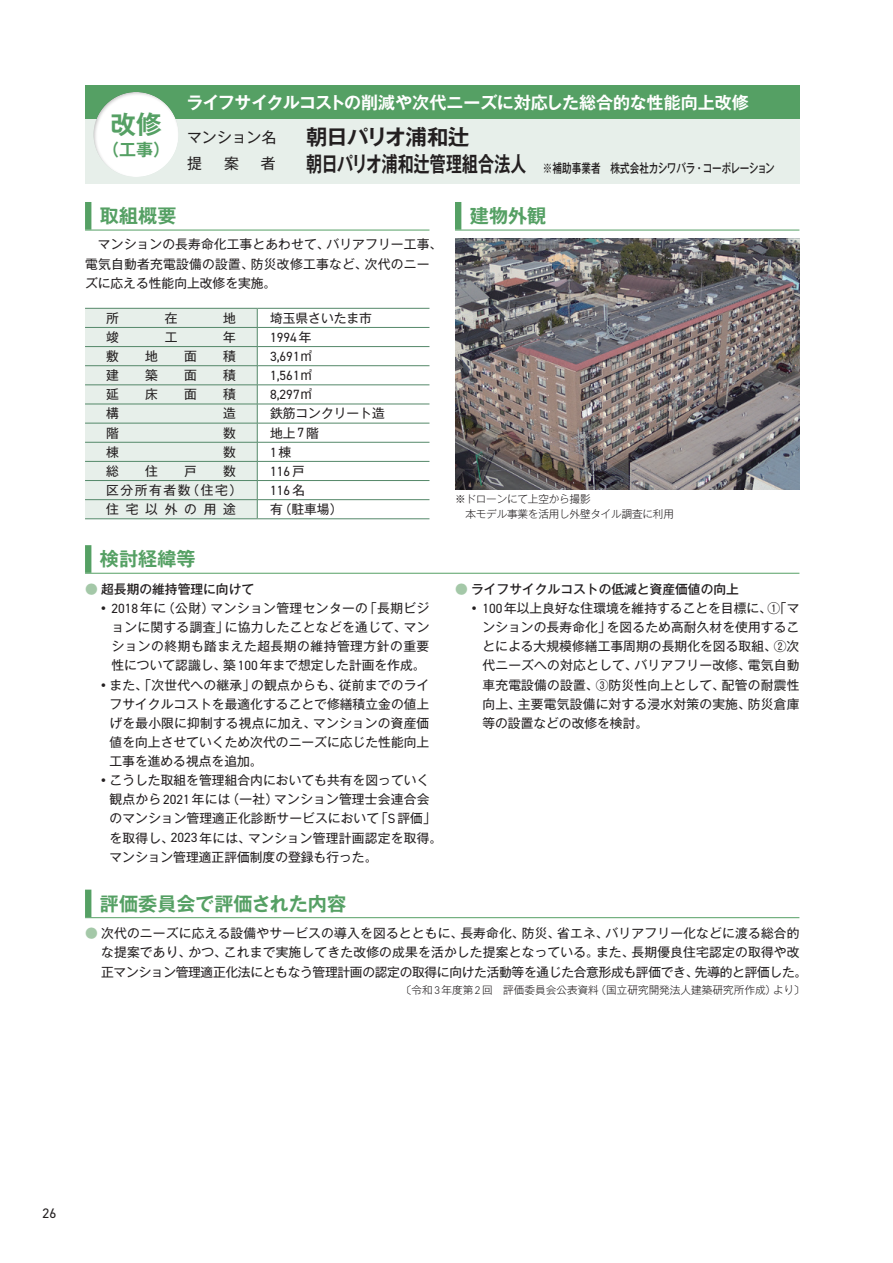
<style>
.page{position:relative;width:893px;height:1263px;background:#fff}
.page>*{position:absolute;margin:0;border:0;box-sizing:border-box;transform-origin:0 0}
.t1{font:700 25.5px "Gothic MB101 Pr 6 N De";color:#55a064}
.t2{font:700 21.3px "Gothic MB101 Pr 6 N De";letter-spacing:-.035em;color:#231f20}
.t3{font:700 19.2px "Gothic MB101 Pr 6 N De";color:#55a064}
.t4{font:700 16.95px "Gothic MB101 Pr 6 N De";color:#fff}
.t5{font:700 16.95px "Gothic MB101 Pr 6 N De";color:#55a064}
.t6{font:14.85px "Gothic MB101 Pr 6 N";color:#231f20}
.t7{font:13.8px "DIN2014";color:#231f20}
.t8{font:13.35px "DIN2014";color:#231f20}
.t9{font:12.75px/19.2px "Gothic MB101 Pr 6 N";letter-spacing:.01em;color:#231f20}
.t10{font:500 12.75px "Gothic MB101 Pr 6 N";color:#231f20;scale:.75 1}
.t11{font:500 12.75px "Gothic MB101 Pr 6 N";color:#231f20}
.t12{font:12.75px "Gothic MB101 Pr 6 N";letter-spacing:.03em;color:#231f20}
.t13{font:12.75px "Gothic MB101 Pr 6 N";letter-spacing:.04em;color:#231f20}
.t14{font:12.75px "Gothic MB101 Pr 6 N";letter-spacing:.12em;color:#231f20}
.t15{font:12.75px "Gothic MB101 Pr 6 N";letter-spacing:.53em;color:#231f20}
.t16{font:300 10.65px "Gothic MB101 Pr 6 N";color:#231f20}
.t17{font:300 10.65px/14.9px "Gothic MB101 Pr 6 N";letter-spacing:-.02em;color:#231f20}
.s1{font-family:"Gothic MB101 Pr 6 N De";font-weight:700;font-size:21.3px}
.s2{font-family:"Gothic MB101 Pr 6 N";font-size:12.75px}
.s3{font-family:"DIN2014";font-size:13.35px}
.s4{color:#a4c8a8}
.s5{font-family:"DIN2014";font-size:11.1px}
</style>
<div class="page">
<div style="left:85px;top:85px;width:714px;height:99px;background:#55a064"></div>
<hr style="left:257px;top:327px;width:172px;height:1px;background:#548869">
<hr style="left:257px;top:346px;width:172px;height:1px;background:#548869">
<hr style="left:257px;top:365px;width:172px;height:1px;background:#548869">
<hr style="left:257px;top:385px;width:172px;height:1px;background:#548869">
<hr style="left:257px;top:404px;width:172px;height:1px;background:#548869">
<hr style="left:257px;top:423px;width:172px;height:1px;background:#548869">
<hr style="left:257px;top:442px;width:172px;height:1px;background:#548869">
<hr style="left:257px;top:461px;width:172px;height:1px;background:#548869">
<hr style="left:257px;top:480px;width:172px;height:1px;background:#548869">
<hr style="left:257px;top:499px;width:172px;height:1px;background:#548869">
<svg style="left:85px;top:309px;width:173px;height:209px;background:#dfe9e3"></svg>
<hr style="left:85px;top:308px;width:172px;height:1px;background:#548869">
<hr style="left:257px;top:308px;width:172px;height:1px;background:#548869">
<hr style="left:85px;top:518px;width:172px;height:1px;background:#548869">
<hr style="left:257px;top:518px;width:172px;height:1px;background:#548869">
<div style="left:85px;top:119px;width:714px;height:65px;background:#e7efea"></div>
<div style="left:85px;top:202px;width:6px;height:28px;background:#55a064"></div>
<hr style="left:85px;top:230px;width:344px;height:1px;background:#55a064">
<img style="left:455px;top:238px;width:344px;height:251px">
<div style="left:455px;top:202px;width:6px;height:28px;background:#55a064"></div>
<hr style="left:455px;top:230px;width:344px;height:1px;background:#55a064">
<div style="left:85px;top:545px;width:6px;height:28px;background:#55a064"></div>
<hr style="left:85px;top:573px;width:714px;height:1px;background:#55a064">
<div style="left:85px;top:890px;width:6px;height:27px;background:#55a064"></div>
<hr style="left:85px;top:917px;width:714px;height:1px;background:#55a064">
<div style="left:92px;top:92px;width:89px;height:87px;background:#231f20;opacity:.3"></div>
<h1 class="t1" style="left:111px;top:103px;width:53px">改修</h1>
<h3 class="t5" style="left:102px;top:135px;width:70px">（工事）</h3>
<h3 class="t4" style="left:186px;top:89px;width:564px">ライフサイクルコストの削減や次代ニーズに対応した総合的な性能向上改修</h3>
<p class="t6" style="left:187px;top:125px;width:91px">マンション名</p>
<h2 class="t2" style="left:306px;top:119px;width:165px">朝日パリオ浦和辻</h2>
<p class="t6" style="left:187px;top:151px;width:16px">提</p>
<p class="t6" style="left:224px;top:151px;width:16px">案</p>
<p class="t6" style="left:261px;top:151px;width:16px">者</p>
<p class="t10" style="left:306px;top:157px;width:626px"><span class="s1">朝日パリオ浦和辻管理組合法人　</span>※補助事業者　株式会社カシワバラ・コーポレーション</p>
<h3 class="t3" style="left:100px;top:200px;width:78px">取組概要</h3>
<h3 class="t3" style="left:470px;top:200px;width:78px">建物外観</h3>
<p class="t9" style="left:85px;top:234px;width:359px">　マンションの長寿命化工事とあわせて、バリアフリー工事、電気自動者充電設備の設置、防災改修工事など、次代のニーズに応える性能向上改修を実施。</p>
<p class="t9" style="left:106px;top:307px;width:14px">所</p>
<p class="t9" style="left:165px;top:307px;width:14px">在</p>
<p class="t9" style="left:223px;top:307px;width:14px">地</p>
<p class="t9" style="left:270px;top:307px;width:104px">埼玉県さいたま市</p>
<p class="t9" style="left:106px;top:326px;width:14px">竣</p>
<p class="t9" style="left:165px;top:326px;width:14px">工</p>
<p class="t9" style="left:223px;top:326px;width:14px">年</p>
<p class="t8" style="left:270px;top:329px;width:43px">1994<span class="s2">年</span></p>
<p class="t9" style="left:106px;top:346px;width:14px">敷</p>
<p class="t9" style="left:145px;top:346px;width:14px">地</p>
<p class="t9" style="left:184px;top:346px;width:14px">面</p>
<p class="t9" style="left:223px;top:346px;width:14px">積</p>
<p class="t8" style="left:270px;top:348px;width:44px">3,691<span class="s2">㎡</span></p>
<p class="t9" style="left:106px;top:365px;width:14px">建</p>
<p class="t9" style="left:145px;top:365px;width:14px">築</p>
<p class="t9" style="left:184px;top:365px;width:14px">面</p>
<p class="t9" style="left:223px;top:365px;width:14px">積</p>
<p class="t8" style="left:270px;top:367px;width:44px">1,561<span class="s2">㎡</span></p>
<p class="t9" style="left:106px;top:384px;width:14px">延</p>
<p class="t9" style="left:145px;top:384px;width:14px">床</p>
<p class="t9" style="left:184px;top:384px;width:14px">面</p>
<p class="t9" style="left:223px;top:384px;width:14px">積</p>
<p class="t8" style="left:270px;top:386px;width:44px">8,297<span class="s2">㎡</span></p>
<p class="t9" style="left:106px;top:403px;width:14px">構</p>
<p class="t9" style="left:223px;top:403px;width:14px">造</p>
<p class="t9" style="left:270px;top:403px;width:116px">鉄筋コンクリート造</p>
<p class="t9" style="left:106px;top:422px;width:14px">階</p>
<p class="t9" style="left:223px;top:422px;width:14px">数</p>
<p class="t9" style="left:270px;top:422px;width:50px">地上<span class="s3">7</span>階</p>
<p class="t9" style="left:106px;top:441px;width:14px">棟</p>
<p class="t9" style="left:223px;top:441px;width:14px">数</p>
<p class="t8" style="left:270px;top:444px;width:23px">1<span class="s2">棟</span></p>
<p class="t9" style="left:106px;top:460px;width:14px">総</p>
<p class="t9" style="left:145px;top:460px;width:14px">住</p>
<p class="t9" style="left:184px;top:460px;width:14px">戸</p>
<p class="t9" style="left:223px;top:460px;width:14px">数</p>
<p class="t8" style="left:270px;top:463px;width:36px">116<span class="s2">戸</span></p>
<p class="t14" style="left:106px;top:479px;width:138px">区分所有者数（住宅）</p>
<p class="t8" style="left:270px;top:482px;width:36px">116<span class="s2">名</span></p>
<p class="t15" style="left:106px;top:499px;width:131px">住宅以外の用途</p>
<p class="t9" style="left:270px;top:499px;width:74px">有（駐車場）</p>
<h3 class="t3" style="left:100px;top:543px;width:97px">検討経緯等</h3>
<p class="t11" style="left:85px;top:578px;width:171px"><span class="s4">●</span> 超長期の維持管理に向けて</p>
<p class="t12" style="left:85px;top:597px;width:346px">　・<span class="s3">2018</span>年に（公財）マンション管理センターの「長期ビジ</p>
<p class="t9" style="left:111px;top:617px;width:320px">ョンに関する調査」に協力したことなどを通じて、マン</p>
<p class="t13" style="left:111px;top:636px;width:319px">ションの終期も踏まえた超長期の維持管理方針の重要</p>
<p class="t9" style="left:111px;top:655px;width:316px">性について認識し、築<span class="s3">100</span>年まで想定した計画を作成。</p>
<p class="t9" style="left:85px;top:674px;width:346px">　・また、「次世代への継承」の観点からも、従前までのライ</p>
<p class="t9" style="left:110px;top:693px;width:321px">フサイクルコストを最適化することで修繕積立金の値上</p>
<p class="t9" style="left:110px;top:712px;width:321px">げを最小限に抑制する視点に加え、マンションの資産価</p>
<p class="t9" style="left:110px;top:731px;width:321px">値を向上させていくため次代のニーズに応じた性能向上</p>
<p class="t9" style="left:110px;top:751px;width:155px">工事を進める視点を追加。</p>
<p class="t9" style="left:85px;top:770px;width:346px">　・こうした取組を管理組合内においても共有を図っていく</p>
<p class="t9" style="left:110px;top:789px;width:321px">観点から<span class="s3">2021</span>年には（一社）マンション管理士会連合会</p>
<p class="t9" style="left:110px;top:808px;width:328px">のマンション管理適正化診断サービスにおいて「<span class="s3">S</span>評価」</p>
<p class="t9" style="left:110px;top:827px;width:334px">を取得し、<span class="s3">2023</span>年には、マンション管理計画認定を取得。</p>
<p class="t9" style="left:110px;top:846px;width:269px">マンション管理適正評価制度の登録も行った。</p>
<h3 class="t3" style="left:100px;top:887px;width:248px">評価委員会で評価された内容</h3>
<p class="t17" style="left:465px;top:491px;width:210px;text-indent:-10px">※ドローンにて上空から撮影<br>本モデル事業を活用し外壁タイル調査に利用</p>
<p class="t11" style="left:455px;top:578px;width:285px"><span class="s4">●</span> ライフサイクルコストの低減と資産価値の向上</p>
<p class="t9" style="left:455px;top:598px;width:346px">　・<span class="s3">100</span>年以上良好な住環境を維持することを目標に、①「マ</p>
<p class="t9" style="left:482px;top:617px;width:318px">ンションの長寿命化」を図るため高耐久材を使用するこ</p>
<p class="t9" style="left:482px;top:636px;width:318px">とによる大規模修繕工事周期の長期化を図る取組、②次</p>
<p class="t9" style="left:482px;top:655px;width:319px">代ニーズへの対応として、バリアフリー改修、電気自動</p>
<p class="t9" style="left:482px;top:674px;width:319px">車充電設備の設置、③防災性向上として、配管の耐震性</p>
<p class="t9" style="left:482px;top:693px;width:319px">向上、主要電気設備に対する浸水対策の実施、防災倉庫</p>
<p class="t9" style="left:482px;top:712px;width:167px">等の設置などの改修を検討。</p>
<p class="t9" style="left:101px;top:923px;width:708px;text-indent:-16px"><span class="s4">●</span> 次代のニーズに応える設備やサービスの導入を図るとともに、長寿命化、防災、省エネ、バリアフリー化などに渡る総合的な提案であり、かつ、これまで実施してきた改修の成果を活かした提案となっている。また、長期優良住宅認定の取得や改正マンション管理適正化法にともなう管理計画の認定の取得に向けた活動等を通じた合意形成も評価でき、先導的と評価した。</p>
<p class="t16" style="left:401px;top:981px;width:405px">〔令和<span class="s5">3</span>年度第<span class="s5">2</span>回　評価委員会公表資料（国立研究開発法人建築研究所作成）より〕</p>
<p class="t7" style="left:43px;top:1205px;width:15px">26</p>
</div>
